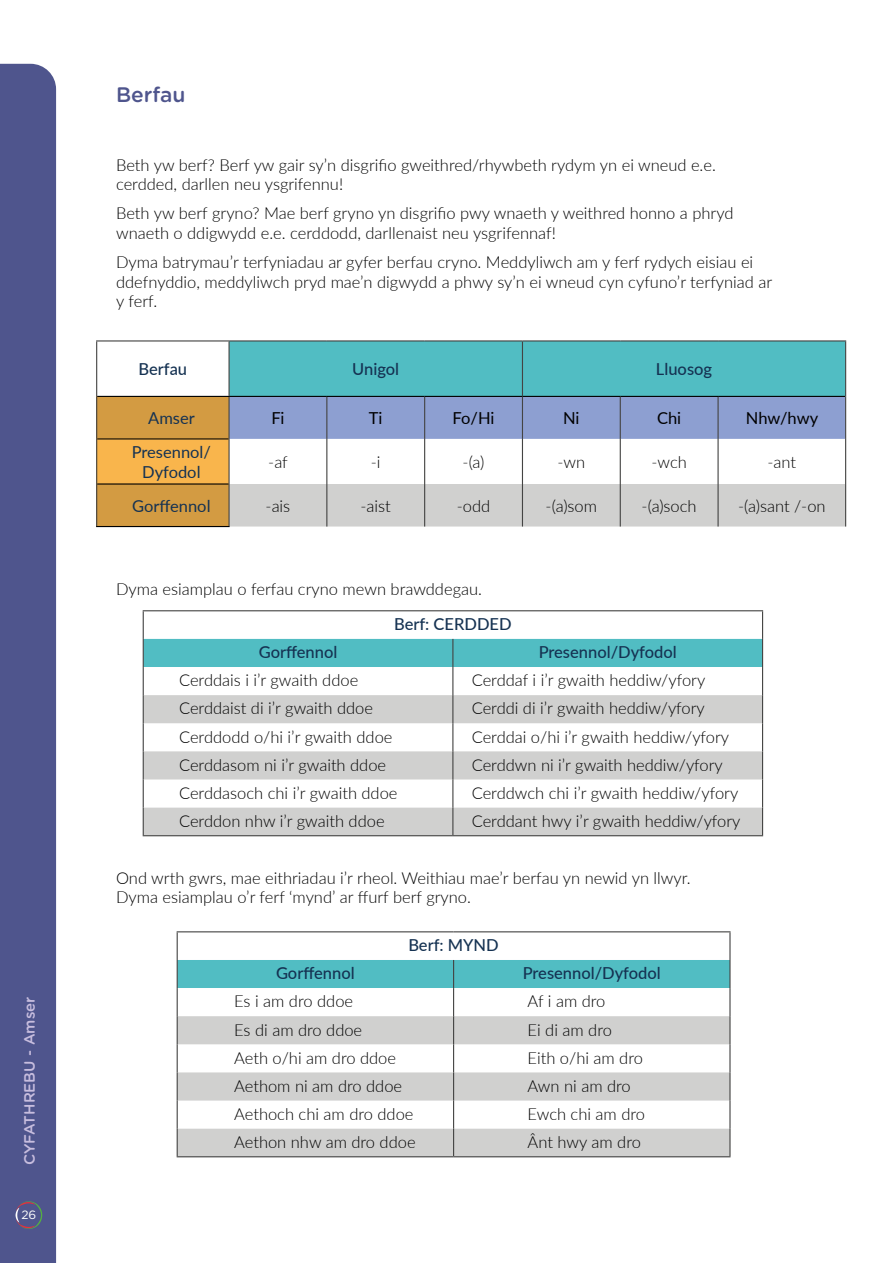
<style>
.page{position:relative;width:893px;height:1263px;background:#fff}
.page>*{position:absolute;margin:0;border:0;box-sizing:border-box;transform-origin:0 0}
.Hwb_-_Is-deitl_1{font:500 21px "Gotham Rounded";color:#4f558d}
.Hwb_-_Body_-_black{font:300 16.5px/19.8px "Lato";color:#000}
.Hwb_-_Body_-_black-2{font:500 16.5px "Lato";color:#153252}
.Hwb_-_Body_-_black-3{font:16.5px/19.8px "Lato";color:#153252;text-align:center}
.Hwb_-_Body_-_black-4{font:16.5px "Lato";letter-spacing:-.005em;color:#000}
.t1{font:500 15px "Gotham Rounded";color:#c7bdde}
.t2{font:12px "Gotham Rounded";color:#fff}
</style>
<div class="page">
<div style="left:97px;top:396px;width:132px;height:43px;background:#d39b42"></div>
<div style="left:97px;top:439px;width:132px;height:45px;background:#f9b54c"></div>
<div style="left:97px;top:484px;width:132px;height:42px;background:#d39b42"></div>
<svg style="left:230px;top:341px;width:615px;height:185px"></svg>
<hr style="left:326px;top:397px;width:1px;height:42px;background:#444443">
<hr style="left:424px;top:397px;width:1px;height:42px;background:#444443">
<hr style="left:522px;top:397px;width:1px;height:42px;background:#444443">
<hr style="left:620px;top:397px;width:1px;height:42px;background:#444443">
<hr style="left:717px;top:397px;width:2px;height:42px;background:#444443">
<hr style="left:845px;top:396px;width:1px;height:43px;background:#444443">
<hr style="left:326px;top:439px;width:1px;height:45px;background:#444443">
<hr style="left:424px;top:439px;width:1px;height:45px;background:#444443">
<hr style="left:522px;top:439px;width:1px;height:45px;background:#444443">
<hr style="left:620px;top:439px;width:1px;height:45px;background:#444443">
<hr style="left:717px;top:439px;width:2px;height:45px;background:#444443">
<hr style="left:845px;top:439px;width:1px;height:45px;background:#444443">
<hr style="left:326px;top:484px;width:1px;height:42px;background:#444443">
<hr style="left:424px;top:484px;width:1px;height:42px;background:#444443">
<hr style="left:522px;top:484px;width:1px;height:42px;background:#444443">
<hr style="left:620px;top:484px;width:1px;height:42px;background:#444443">
<hr style="left:717px;top:484px;width:2px;height:42px;background:#444443">
<hr style="left:845px;top:484px;width:1px;height:42px;background:#444443">
<hr style="left:96px;top:340px;width:133px;height:1px;background:#444443">
<hr style="left:96px;top:341px;width:1px;height:55px;background:#444443">
<hr style="left:229px;top:340px;width:98px;height:1px;background:#444443">
<hr style="left:228px;top:341px;width:2px;height:55px;background:#444443">
<hr style="left:327px;top:340px;width:98px;height:1px;background:#444443">
<hr style="left:425px;top:340px;width:97px;height:1px;background:#444443">
<hr style="left:522px;top:340px;width:98px;height:1px;background:#444443">
<hr style="left:522px;top:341px;width:1px;height:55px;background:#444443">
<hr style="left:620px;top:340px;width:98px;height:1px;background:#444443">
<hr style="left:718px;top:340px;width:128px;height:1px;background:#444443">
<hr style="left:845px;top:341px;width:1px;height:55px;background:#444443">
<hr style="left:229px;top:396px;width:98px;height:1px;background:#000">
<hr style="left:327px;top:396px;width:98px;height:1px;background:#000">
<hr style="left:425px;top:396px;width:97px;height:1px;background:#000">
<hr style="left:522px;top:396px;width:98px;height:1px;background:#000">
<hr style="left:620px;top:396px;width:98px;height:1px;background:#000">
<hr style="left:718px;top:396px;width:127px;height:1px;background:#000">
<hr style="left:96px;top:439px;width:1px;height:45px;background:#444443">
<hr style="left:96px;top:484px;width:1px;height:42px;background:#444443">
<hr style="left:228px;top:439px;width:2px;height:45px;background:#444443">
<hr style="left:228px;top:484px;width:2px;height:42px;background:#444443">
<hr style="left:97px;top:483px;width:131px;height:2px;background:#000">
<hr style="left:96px;top:526px;width:134px;height:1px;background:#000">
<hr style="left:96px;top:396px;width:1px;height:43px;background:#444443">
<hr style="left:97px;top:396px;width:132px;height:1px;background:#000">
<hr style="left:228px;top:397px;width:2px;height:42px;background:#444443">
<hr style="left:97px;top:438px;width:131px;height:1px;background:#000">
<hr style="left:143px;top:610px;width:310px;height:1px;background:#444443">
<hr style="left:453px;top:610px;width:310px;height:1px;background:#444443">
<svg style="left:143px;top:611px;width:620px;height:224px"></svg>
<hr style="left:143px;top:835px;width:310px;height:1px;background:#444443">
<hr style="left:453px;top:835px;width:310px;height:1px;background:#444443">
<hr style="left:177px;top:931px;width:277px;height:1px;background:#444443">
<hr style="left:454px;top:931px;width:277px;height:1px;background:#444443">
<hr style="left:729px;top:932px;width:2px;height:28px;background:#444443">
<hr style="left:729px;top:960px;width:2px;height:28px;background:#444443">
<hr style="left:729px;top:988px;width:2px;height:28px;background:#444443">
<hr style="left:729px;top:1016px;width:2px;height:28px;background:#444443">
<hr style="left:729px;top:1044px;width:2px;height:28px;background:#444443">
<hr style="left:729px;top:1072px;width:2px;height:28px;background:#444443">
<hr style="left:729px;top:1100px;width:2px;height:29px;background:#444443">
<svg style="left:177px;top:932px;width:553px;height:224px"></svg>
<hr style="left:729px;top:1129px;width:2px;height:27px;background:#444443">
<hr style="left:177px;top:1156px;width:277px;height:1px;background:#444443">
<hr style="left:454px;top:1156px;width:277px;height:1px;background:#444443">
<div style="left:0;top:64px;width:56px;height:1199px;background:#4f558d"></div>
<svg style="left:16px;top:1201px;width:26px;height:28px"></svg>
<p class="t1" style="left:19px;top:1165px;width:170px;rotate:-90deg">CYFATHREBU - Amser</p>
<p class="t2" style="left:21px;top:1206px;width:16px">26</p>
<p class="Hwb_-_Is-deitl_1" style="left:116px;top:79px;width:71px">Berfau</p>
<p class="Hwb_-_Body_-_black" style="left:116px;top:154px;width:601px">Beth yw berf? Berf yw gair sy’n disgrifio gweithred/rhywbeth rydym yn ei wneud e.e. cerdded, darllen neu ysgrifennu!</p>
<p class="Hwb_-_Body_-_black" style="left:116px;top:203px;width:619px">Beth yw berf gryno? Mae berf gryno yn disgrifio pwy wnaeth y weithred honno a phryd wnaeth o ddigwydd e.e. cerddodd, darllenaist neu ysgrifennaf!</p>
<p class="Hwb_-_Body_-_black" style="left:116px;top:251px;width:658px">Dyma batrymau’r terfyniadau ar gyfer berfau cryno. Meddyliwch am y ferf rydych eisiau ei ddefnyddio, meddyliwch pryd mae’n digwydd a phwy sy’n ei wneud cyn cyfuno’r terfyniad ar y ferf.</p>
<p class="Hwb_-_Body_-_black-2" style="left:139px;top:357px;width:50px">Berfau</p>
<p class="Hwb_-_Body_-_black-2" style="left:352px;top:357px;width:48px">Unigol</p>
<p class="Hwb_-_Body_-_black-2" style="left:656px;top:357px;width:58px">Lluosog</p>
<p class="Hwb_-_Body_-_black-3" style="left:148px;top:408px;width:48px">Amser</p>
<p class="Hwb_-_Body_-_black-4" style="left:271px;top:406px;width:15px">Fi</p>
<p class="Hwb_-_Body_-_black-4" style="left:369px;top:406px;width:15px">Ti</p>
<p class="Hwb_-_Body_-_black-4" style="left:453px;top:406px;width:43px">Fo/Hi</p>
<p class="Hwb_-_Body_-_black-4" style="left:563px;top:406px;width:18px">Ni</p>
<p class="Hwb_-_Body_-_black-4" style="left:657px;top:406px;width:26px">Chi</p>
<p class="Hwb_-_Body_-_black-4" style="left:746px;top:406px;width:74px">Nhw/hwy</p>
<p class="Hwb_-_Body_-_black-3" style="left:132px;top:442px;width:81px">Presennol/<br>Dyfodol</p>
<p class="Hwb_-_Body_-_black" style="left:268px;top:452px;width:21px">-af</p>
<p class="Hwb_-_Body_-_black" style="left:371px;top:452px;width:11px">-i</p>
<p class="Hwb_-_Body_-_black" style="left:463px;top:452px;width:23px">-(a)</p>
<p class="Hwb_-_Body_-_black" style="left:557px;top:452px;width:29px">-wn</p>
<p class="Hwb_-_Body_-_black" style="left:651px;top:452px;width:37px">-wch</p>
<p class="Hwb_-_Body_-_black" style="left:767px;top:452px;width:30px">-ant</p>
<p class="Hwb_-_Body_-_black-3" style="left:132px;top:495px;width:80px">Gorffennol</p>
<p class="Hwb_-_Body_-_black" style="left:266px;top:495px;width:26px">-ais</p>
<p class="Hwb_-_Body_-_black" style="left:361px;top:495px;width:32px">-aist</p>
<p class="Hwb_-_Body_-_black" style="left:457px;top:495px;width:35px">-odd</p>
<p class="Hwb_-_Body_-_black" style="left:546px;top:495px;width:53px">-(a)som</p>
<p class="Hwb_-_Body_-_black" style="left:642px;top:495px;width:57px">-(a)soch</p>
<p class="Hwb_-_Body_-_black" style="left:738px;top:495px;width:89px">-(a)sant /-on</p>
<p class="Hwb_-_Body_-_black" style="left:116px;top:579px;width:367px">Dyma esiamplau o ferfau cryno mewn brawddegau.</p>
<p class="Hwb_-_Body_-_black-2" style="left:394px;top:612px;width:119px">Berf: CERDDED</p>
<p class="Hwb_-_Body_-_black-2" style="left:259px;top:640px;width:80px">Gorffennol</p>
<p class="Hwb_-_Body_-_black-2" style="left:539px;top:640px;width:140px">Presennol/Dyfodol</p>
<p class="Hwb_-_Body_-_black" style="left:179px;top:670px;width:181px">Cerddais i i’r gwaith ddoe</p>
<p class="Hwb_-_Body_-_black" style="left:472px;top:670px;width:235px">Cerddaf i i’r gwaith heddiw/yfory</p>
<p class="Hwb_-_Body_-_black" style="left:179px;top:698px;width:196px">Cerddaist di i’r gwaith ddoe</p>
<p class="Hwb_-_Body_-_black" style="left:472px;top:698px;width:235px">Cerddi di i’r gwaith heddiw/yfory</p>
<p class="Hwb_-_Body_-_black" style="left:179px;top:726px;width:215px">Cerddodd o/hi i’r gwaith ddoe</p>
<p class="Hwb_-_Body_-_black" style="left:472px;top:726px;width:259px">Cerddai o/hi i’r gwaith heddiw/yfory</p>
<p class="Hwb_-_Body_-_black" style="left:179px;top:754px;width:209px">Cerddasom ni i’r gwaith ddoe</p>
<p class="Hwb_-_Body_-_black" style="left:472px;top:754px;width:253px">Cerddwn ni i’r gwaith heddiw/yfory</p>
<p class="Hwb_-_Body_-_black" style="left:179px;top:782px;width:220px">Cerddasoch chi i’r gwaith ddoe</p>
<p class="Hwb_-_Body_-_black" style="left:472px;top:782px;width:268px">Cerddwch chi i’r gwaith heddiw/yfory</p>
<p class="Hwb_-_Body_-_black" style="left:179px;top:810px;width:207px">Cerddon nhw i’r gwaith ddoe</p>
<p class="Hwb_-_Body_-_black" style="left:472px;top:810px;width:270px">Cerddant hwy i’r gwaith heddiw/yfory</p>
<p class="Hwb_-_Body_-_black" style="left:116px;top:867px;width:576px">Ond wrth gwrs, mae eithriadau i’r rheol. Weithiau mae’r berfau yn newid yn llwyr.<br>Dyma esiamplau o’r ferf ‘mynd’ ar ffurf berf gryno.</p>
<p class="Hwb_-_Body_-_black-2" style="left:408px;top:933px;width:92px">Berf: MYND</p>
<p class="Hwb_-_Body_-_black-2" style="left:276px;top:961px;width:80px">Gorffennol</p>
<p class="Hwb_-_Body_-_black-2" style="left:523px;top:961px;width:140px">Presennol/Dyfodol</p>
<p class="Hwb_-_Body_-_black" style="left:234px;top:991px;width:120px">Es i am dro ddoe</p>
<p class="Hwb_-_Body_-_black" style="left:528px;top:991px;width:79px">Af i am dro</p>
<p class="Hwb_-_Body_-_black" style="left:234px;top:1019px;width:130px">Es di am dro ddoe</p>
<p class="Hwb_-_Body_-_black" style="left:528px;top:1019px;width:86px">Ei di am dro</p>
<p class="Hwb_-_Body_-_black" style="left:234px;top:1047px;width:163px">Aeth o/hi am dro ddoe</p>
<p class="Hwb_-_Body_-_black" style="left:528px;top:1047px;width:117px">Eith o/hi am dro</p>
<p class="Hwb_-_Body_-_black" style="left:234px;top:1075px;width:169px">Aethom ni am dro ddoe</p>
<p class="Hwb_-_Body_-_black" style="left:528px;top:1075px;width:105px">Awn ni am dro</p>
<p class="Hwb_-_Body_-_black" style="left:234px;top:1103px;width:181px">Aethoch chi am dro ddoe</p>
<p class="Hwb_-_Body_-_black" style="left:528px;top:1103px;width:119px">Ewch chi am dro</p>
<p class="Hwb_-_Body_-_black" style="left:234px;top:1131px;width:183px">Aethon nhw am dro ddoe</p>
<p class="Hwb_-_Body_-_black" style="left:528px;top:1131px;width:115px">Ânt hwy am dro</p>
</div>
